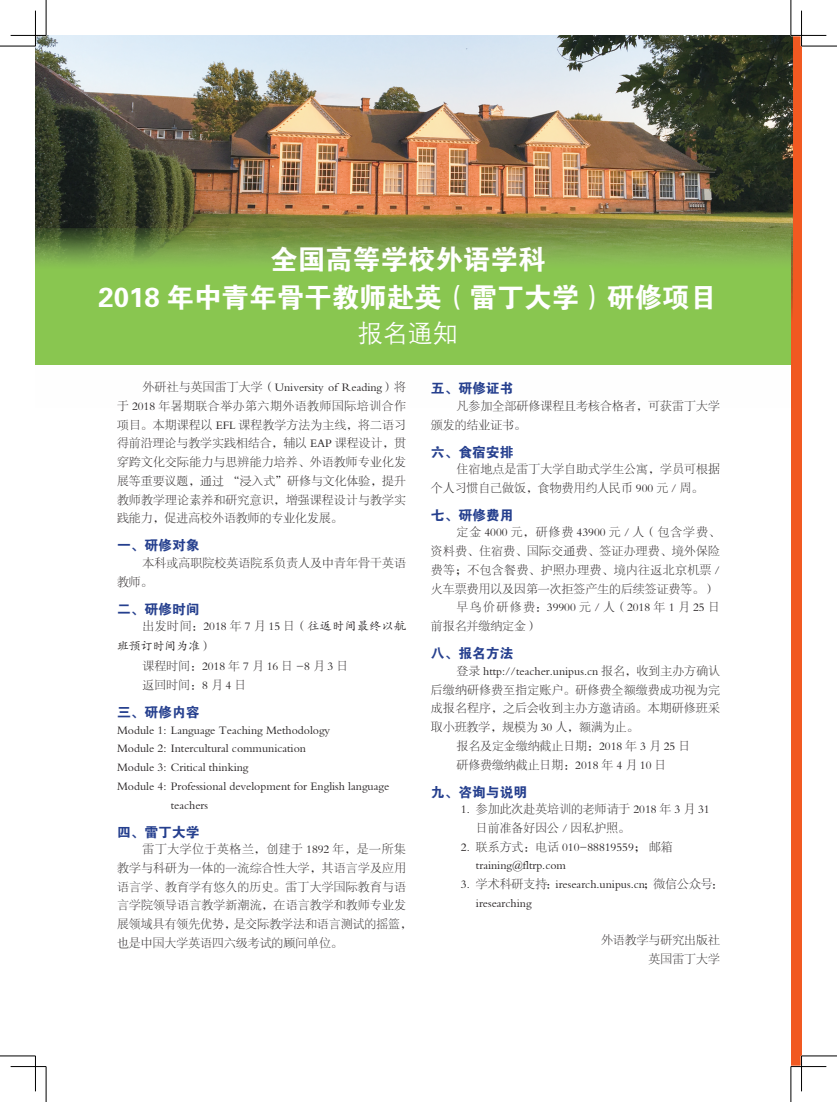
<style>
.page{position:relative;width:837px;height:1102px;background:#fff}
.page>*{position:absolute;margin:0;border:0;box-sizing:border-box;transform-origin:0 0}
.t1{font:27.5px/37.5px "FZDHTJW GB1 0";color:#fff;text-align:center}
.t2{font:25px "FZZDXJW GB1 0";color:#fff}
.t3{font:13.75px "FZDHTJW GB1 0";color:#253f8e}
.t4{font:11.88px/18.8px "FZSYJW GB1 0";color:#231f20}
.t5{font:11.88px "FZSYJW GB1 0";letter-spacing:.03em;color:#231f20}
.t6{font:11.88px "FZKTJW GB1 0";color:#231f20}
.s1{font-family:"FZKTJW GB1 0"}
.s2{font-family:"FZSYJW GB1 0"}
</style>
<div class="page">
<div style="left:790px;top:36px;width:11px;height:1030px;background:#f15921"></div>
<img style="left:35px;top:35px;width:757px;height:372px">
<svg style="left:36px;top:228px;width:754px;height:137px;background:#84ba4e"></svg>
<hr style="left:800px;top:11px;width:2px;height:35px;background:#fff">
<hr style="left:800px;top:1056px;width:2px;height:35px;background:#fff">
<hr style="left:0;top:46px;width:35px;height:1px;background:#000">
<hr style="left:801px;top:46px;width:35px;height:1px;background:#000">
<hr style="left:0;top:1056px;width:35px;height:1px;background:#000">
<hr style="left:801px;top:1056px;width:35px;height:1px;background:#000">
<hr style="left:46px;top:0;width:1px;height:35px;background:#000">
<hr style="left:46px;top:1067px;width:1px;height:35px;background:#000">
<hr style="left:790px;top:0;width:1px;height:35px;background:#000">
<hr style="left:790px;top:1067px;width:1px;height:35px;background:#000">
<hr style="left:11px;top:35px;width:35px;height:1px;background:#000">
<hr style="left:790px;top:35px;width:36px;height:1px;background:#000">
<hr style="left:11px;top:1066px;width:35px;height:1px;background:#000">
<hr style="left:790px;top:1066px;width:36px;height:1px;background:#000">
<hr style="left:35px;top:11px;width:1px;height:35px;background:#000">
<hr style="left:35px;top:1056px;width:1px;height:35px;background:#000">
<hr style="left:801px;top:11px;width:1px;height:35px;background:#000">
<hr style="left:801px;top:1056px;width:1px;height:35px;background:#000">
<h1 class="t1" style="left:99px;top:242px;width:619px">全国高等学校外语学科<br>2018 年中青年骨干教师赴英（雷丁大学）研修项目</h1>
<h2 class="t2" style="left:357px;top:320px;width:101px">报名通知</h2>
<p class="t3" style="left:431px;top:381px;width:84px">五、研修证书</p>
<p class="t4" style="left:431px;top:397px;width:290px;text-indent:26px">凡参加全部研修课程且考核合格者，可获雷丁大学颁发的结业证书。</p>
<p class="t3" style="left:431px;top:444px;width:84px">六、食宿安排</p>
<p class="t4" style="left:431px;top:460px;width:290px;text-indent:26px">住宿地点是雷丁大学自助式学生公寓，学员可根据个人习惯自己做饭，食物费用约人民币 900 元 / 周。</p>
<p class="t3" style="left:431px;top:508px;width:84px">七、研修费用</p>
<p class="t4" style="left:456px;top:523px;width:265px">定金 4000 元，研修费 43900 元 / 人（包含学费、</p>
<p class="t4" style="left:431px;top:542px;width:290px">资料费、住宿费、国际交通费、签证办理费、境外保险</p>
<p class="t5" style="left:431px;top:564px;width:290px">费等；不包含餐费、护照办理费、境内往返北京机票 /</p>
<p class="t4" style="left:431px;top:580px;width:286px">火车票费用以及因第一次拒签产生的后续签证费等。）</p>
<p class="t4" style="left:456px;top:598px;width:265px">早鸟价研修费：39900 元 / 人（2018 年 1 月 25 日</p>
<p class="t4" style="left:431px;top:617px;width:108px">前报名并缴纳定金）</p>
<p class="t3" style="left:431px;top:646px;width:84px">八、报名方法</p>
<p class="t4" style="left:456px;top:662px;width:265px">登录 http://teacher.unipus.cn 报名，收到主办方确认</p>
<p class="t4" style="left:431px;top:680px;width:290px">后缴纳研修费至指定账户。研修费全额缴费成功视为完</p>
<p class="t4" style="left:431px;top:699px;width:290px">成报名程序，之后会收到主办方邀请函。本期研修班采</p>
<p class="t4" style="left:431px;top:718px;width:209px">取小班教学，规模为 30 人，额满为止。</p>
<p class="t4" style="left:456px;top:737px;width:235px">报名及定金缴纳截止日期：2018 年 3 月 25 日</p>
<p class="t4" style="left:456px;top:755px;width:211px">研修费缴纳截止日期：2018 年 4 月 10 日</p>
<p class="t3" style="left:431px;top:784px;width:98px">九、咨询与说明</p>
<p class="t4" style="left:476px;top:800px;width:235px;text-indent:-15px">1. 参加此次赴英培训的老师请于 2018 年 3 月 31日前准备好因公 / 因私护照。</p>
<p class="t4" style="left:476px;top:837px;width:198px;text-indent:-15px">2. 联系方式：电话 010-88819559； 邮箱training@fltrp.com</p>
<p class="t4" style="left:476px;top:875px;width:248px;text-indent:-15px">3. 学术科研支持：iresearch.unipus.cn；微信公众号：iresearching</p>
<p class="t4" style="left:601px;top:931px;width:120px;text-align:right">外语教学与研究出版社英国雷丁大学</p>
<p class="t4" style="left:117px;top:378px;width:290px;text-align:justify;text-indent:26px">外研社与英国雷丁大学（University of Reading）将于 2018 年暑期联合举办第六期外语教师国际培训合作项目。本期课程以 EFL 课程教学方法为主线，将二语习得前沿理论与教学实践相结合，辅以 EAP 课程设计，贯穿跨文化交际能力与思辨能力培养、外语教师专业化发展等重要议题，通过 “浸入式”研修与文化体验，提升教师教学理论素养和研究意识，增强课程设计与教学实践能力，促进高校外语教师的专业化发展。</p>
<p class="t3" style="left:117px;top:538px;width:84px">一、研修对象</p>
<p class="t4" style="left:117px;top:554px;width:290px;text-indent:26px">本科或高职院校英语院系负责人及中青年骨干英语教师。</p>
<p class="t3" style="left:117px;top:601px;width:84px">二、研修时间</p>
<p class="t4" style="left:142px;top:617px;width:265px">出发时间：2018 年 7 月 15 日（<span class="s1">往返时间最终以航</span></p>
<p class="t6" style="left:117px;top:640px;width:96px">班预订时间为准<span class="s2">）</span></p>
<p class="t4" style="left:142px;top:657px;width:207px">课程时间：2018 年 7 月 16 日 -8 月 3 日返回时间：8 月 4 日</p>
<p class="t3" style="left:117px;top:705px;width:84px">三、研修内容</p>
<p class="t4" style="left:117px;top:720px;width:214px">Module 1: Language Teaching Methodology</p>
<p class="t4" style="left:117px;top:739px;width:190px">Module 2: Intercultural communication</p>
<p class="t4" style="left:117px;top:758px;width:133px">Module 3: Critical thinking</p>
<p class="t4" style="left:117px;top:777px;width:273px">Module 4: Professional development for English language</p>
<p class="t4" style="left:171px;top:795px;width:39px">teachers</p>
<p class="t3" style="left:117px;top:824px;width:84px">四、雷丁大学</p>
<p class="t4" style="left:117px;top:840px;width:296px;text-indent:26px">雷丁大学位于英格兰，创建于 1892 年，是一所集教学与科研为一体的一流综合性大学，其语言学及应用语言学、教育学有悠久的历史。雷丁大学国际教育与语言学院领导语言教学新潮流，在语言教学和教师专业发展领域具有领先优势，是交际教学法和语言测试的摇篮，也是中国大学英语四六级考试的顾问单位。</p>
</div>
